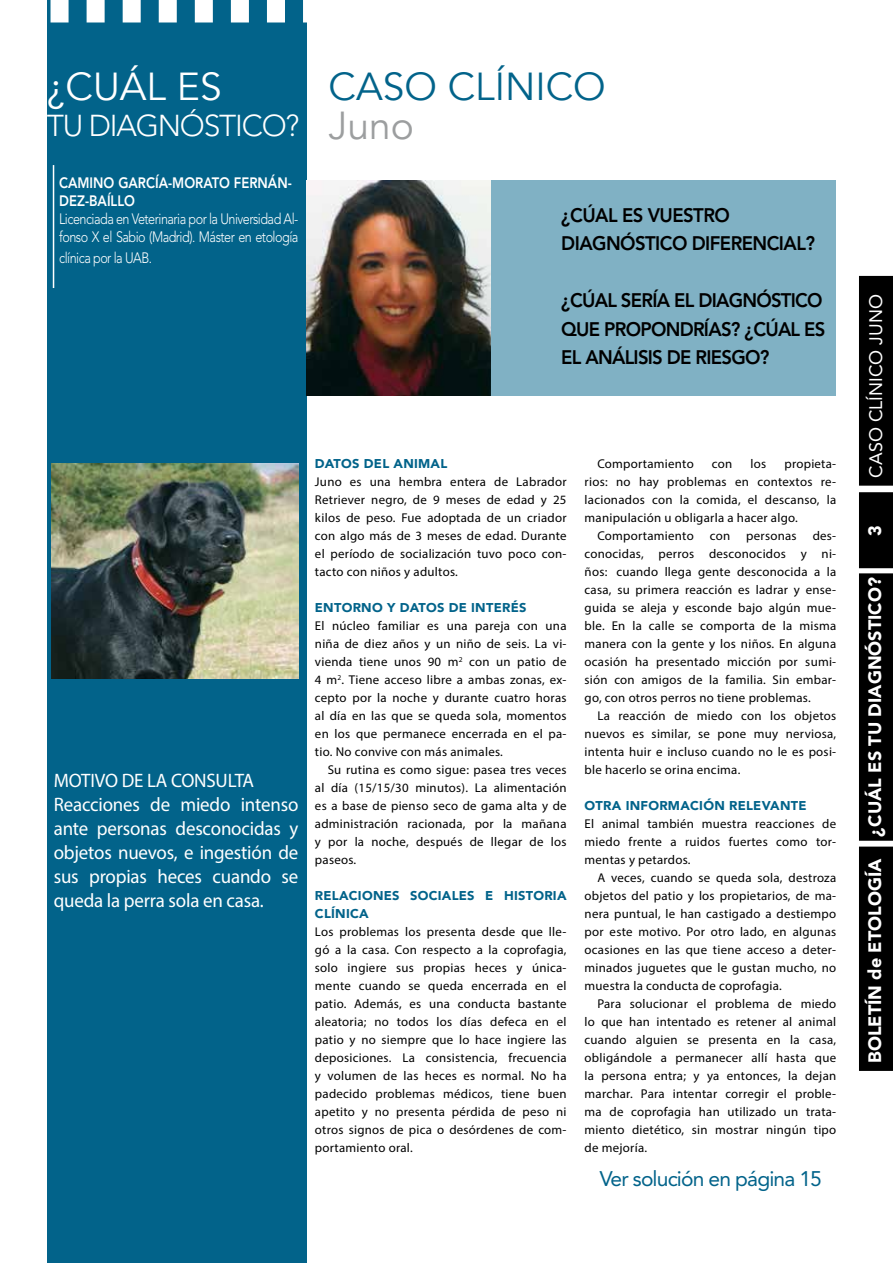
<style>
.page{position:relative;width:893px;height:1263px;background:#fff}
.page>*{position:absolute;margin:0;border:0;box-sizing:border-box;transform-origin:0 0}
.t1{font:39px "Avenir";color:#02638a}
.t2{font:39px "Avenir";color:#fff}
.t3{font:39px "Avenir";color:#9c9e9f}
.t4{font:300 30px "Avenir";letter-spacing:-.04em;color:#fff}
.t5{font:21px "Avenir";letter-spacing:-.04em;color:#02638a}
.t6{font:19.5px/24px "Myriad Pro";letter-spacing:-.01em;color:#fff}
.t7{font:800 19.5px/28.5px "Avenir";letter-spacing:-.04em;color:#000;scale:.95 1}
.t8{font:900 18px "Avenir";color:#fff}
.t9{font:18px "Avenir";color:#fff}
.t10{font:300 15px/18px "Avenir";letter-spacing:-.04em;color:#fff;scale:.84 1}
.t11{font:800 15px/18px "Avenir";color:#fff;scale:.87 1}
.t12{font:12.75px/18px "Myriad Pro";letter-spacing:.02em;color:#000;text-align:justify}
.t13{font:900 12.75px "Avenir";letter-spacing:.02em;color:#02638a}
</style>
<div class="page">
<div style="left:47px;top:0;width:259px;height:1263px;background:#02638a"></div>
<svg style="left:50px;top:0;width:257px;height:23px"></svg>
<hr style="left:53px;top:165px;width:1px;height:123px;background:#fff">
<img style="left:51px;top:463px;width:247px;height:215px">
<div style="left:491px;top:180px;width:345px;height:215px;background:#80b1c4"></div>
<img style="left:306px;top:180px;width:184px;height:215px">
<div style="left:859px;top:492px;width:34px;height:579px;background:#000"></div>
<div style="left:859px;top:276px;width:34px;height:210px;background:#000"></div>
<h1 class="t2" style="left:47px;top:64px;width:176px">¿CUÁL ES</h1>
<h2 class="t4" style="left:47px;top:108px;width:254px">tu diagnóstico?</h2>
<p class="t11" style="left:59px;top:173px;width:269px">CAMINO GARCÍA-M ORATO FERNÁN-<br>DEZ-BAÍLLO</p>
<p class="t10" style="left:59px;top:209px;width:286px">Licenciada en Veterinaria por la U niversidad Al&shy;fonso X el Sabio (Madrid). Máster en etología</p>
<p class="t10" style="left:59px;top:249px;width:112px">clínica por la UAB.</p>
<h1 class="t1" style="left:329px;top:64px;width:279px">CASO CLÍNICO</h1>
<h1 class="t3" style="left:329px;top:103px;width:87px">Juno</h1>
<h3 class="t7" style="left:561px;top:200px;width:180px">¿CÚAL ES VUESTRO<br>DIAGNÓSTICO DI FEREN</h3>
<h3 class="t7" style="left:767px;top:229px;width:52px">CIAL?</h3>
<h3 class="t7" style="left:561px;top:286px;width:85px">¿CÚAL SERÍA</h3>
<h3 class="t7" style="left:674px;top:286px;width:156px">EL DIAGNÓSTICO</h3>
<h3 class="t7" style="left:561px;top:314px;width:108px">QUE PROPONDRÍA</h3>
<h3 class="t7" style="left:721px;top:314px;width:111px">S? ¿CÚAL ES</h3>
<h3 class="t7" style="left:561px;top:343px;width:38px">EL ANÁLI</h3>
<h3 class="t7" style="left:638px;top:343px;width:140px">SIS DE RIESGO?</h3>
<h3 class="t6" style="left:54px;top:768px;width:246px">MOTIVO DE LA CONSULTA<br>Reacciones de miedo intenso ante personas desconocidas y objetos nuevos, e ingestión de sus propias heces cuando se queda la perra sola en casa.</h3>
<p class="t13" style="left:315px;top:453px;width:130px">DATOS DEL ANI MAL</p>
<p class="t12" style="left:315px;top:473px;width:253px">Juno es una hembra entera de Labrador Retriever negro, de 9 meses de edad y 25 kilos de peso. Fue adoptada de un criador con algo más de 3 meses de edad. Durante el período de socialización tuvo poco con&shy;tacto con niños y adultos.</p>
<p class="t13" style="left:315px;top:597px;width:20px">ENTORNO</p>
<p class="t13" style="left:387px;top:597px;width:93px">Y DATOS DE INTER</p>
<p class="t13" style="left:511px;top:597px;width:17px">ÉS</p>
<p class="t12" style="left:315px;top:617px;width:253px">El núcleo familiar es una pareja con una niña de diez años y un niño de seis. La vi&shy;vienda tiene unos 90 m<sup>2</sup> con un patio de 4 m<sup>2</sup>. Tiene acceso libre a ambas zonas, ex&shy;cepto por la noche y durante cuatro horas al día en las que se queda sola, momentos en los que permanece encerrada en el pa&shy;tio. No convive con más animales.</p>
<p class="t12" style="left:315px;top:761px;width:253px;text-indent:13px">Su rutina es como sigue: pasea tres veces al día (15/15/30 minutos). La alimentación es a base de pienso seco de gama alta y de administración racionada, por la mañana y por la noche, después de llegar de los paseos.</p>
<p class="t13" style="left:315px;top:885px;width:53px">RELACIONE</p>
<p class="t13" style="left:392px;top:885px;width:143px">S SOCIALES E HISTORI</p>
<p class="t13" style="left:557px;top:885px;width:11px">A</p>
<p class="t13" style="left:315px;top:903px;width:17px">CLÍNI</p>
<p class="t13" style="left:350px;top:903px;width:20px">CA</p>
<p class="t12" style="left:315px;top:923px;width:253px">Los problemas los presenta desde que lle&shy;gó a la casa. Con respecto a la coprofagia, solo ingiere sus propias heces y única&shy;mente cuando se queda encerrada en el patio. Además, es una conducta bastante aleatoria; no todos los días defeca en el patio y no siempre que lo hace ingiere las deposiciones. La consistencia, frecuencia y volumen de las heces es normal. No ha padecido problemas médicos, tiene buen apetito y no presenta pérdida de peso ni otros signos de pica o desórdenes de com&shy;portamiento oral.</p>
<p class="t12" style="left:597px;top:455px;width:98px">Comportamiento</p>
<p class="t12" style="left:712px;top:455px;width:22px">con</p>
<p class="t12" style="left:751px;top:455px;width:17px">los</p>
<p class="t12" style="left:784px;top:455px;width:53px">propieta-</p>
<p class="t12" style="left:585px;top:473px;width:253px">rios: no hay problemas en contextos re-</p>
<p class="t12" style="left:585px;top:491px;width:253px">lacionados con la comida, el descanso, la</p>
<p class="t12" style="left:585px;top:509px;width:215px">manipulación u obligarla a hacer algo.</p>
<p class="t12" style="left:597px;top:527px;width:98px">Comportamiento</p>
<p class="t12" style="left:710px;top:527px;width:22px">con</p>
<p class="t12" style="left:746px;top:527px;width:52px">personas</p>
<p class="t12" style="left:585px;top:527px;width:253px;text-indent:228px">des&shy;conocidas, perros desconocidos y ni&shy;ños: cuando llega gente desconocida a la casa, su primera reacción es ladrar y ense&shy;guida se aleja y esconde bajo algún mue&shy;ble. En la calle se comporta de la misma manera con la gente y los niños. En alguna ocasión ha presentado micción por sumi&shy;sión con amigos de la familia. Sin embar&shy;go, con otros perros no tiene problemas.</p>
<p class="t12" style="left:585px;top:707px;width:253px;text-indent:13px">La reacción de miedo con los objetos nuevos es similar, se pone muy nerviosa, intenta huir e incluso cuando no le es posi&shy;ble hacerlo se orina encima.</p>
<p class="t13" style="left:585px;top:795px;width:154px">OTRA IN FORMACIÓN RELE</p>
<p class="t13" style="left:762px;top:795px;width:28px">VANTE</p>
<p class="t12" style="left:585px;top:815px;width:253px">El animal también muestra reacciones de miedo frente a ruidos fuertes como tor&shy;mentas y petardos.</p>
<p class="t12" style="left:585px;top:869px;width:253px;text-indent:13px">A veces, cuando se queda sola, destroza objetos del patio y los propietarios, de ma&shy;nera puntual, le han castigado a destiempo por este motivo. Por otro lado, en algunas ocasiones en las que tiene acceso a deter&shy;minados juguetes que le gustan mucho, no muestra la conducta de coprofagia.</p>
<p class="t12" style="left:585px;top:995px;width:253px;text-indent:13px">Para solucionar el problema de miedo lo que han intentado es retener al animal cuando alguien se presenta en la casa, obligándole a permanecer allí hasta que la persona entra; y ya entonces, la dejan marchar. Para intentar corregir el proble&shy;ma de coprofagia han utilizado un trata&shy;miento dietético, sin mostrar ningún tipo de mejoría.</p>
<h3 class="t5" style="left:600px;top:1166px;width:224px">Ver solución en página 15</h3>
<h3 class="t9" style="left:865px;top:478px;width:185px;rotate:-90deg">CASO CLÍNICO JUNO</h3>
<h3 class="t8" style="left:859px;top:536px;width:12px;rotate:-90deg">3</h3>
<h3 class="t8" style="left:859px;top:1063px;width:487px;rotate:-90deg">BOLETÍN DE ETOLOGÍA ¿CUÁL ES TU DIAGNÓSTICO?</h3>
</div>
